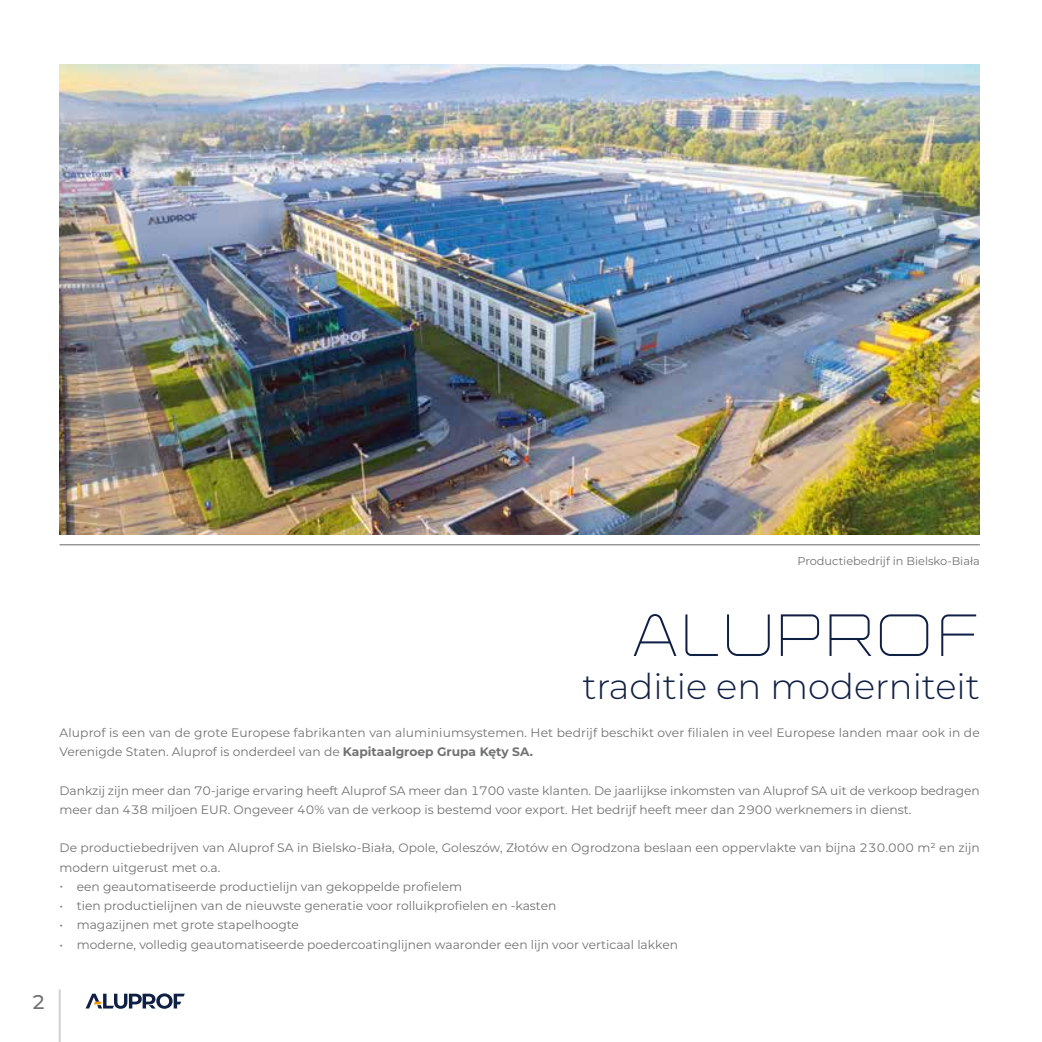
<style>
.page{position:relative;width:1042px;height:1042px;background:#fff}
.page>*{position:absolute;margin:0;border:0;box-sizing:border-box;transform-origin:0 0}
.t1{font:300 56.7px "Ronduit Capitals";color:#101f44}
.t2{font:300 35.35px "Aluprof Sans";color:#101f44}
.t3{font:500 19.78px "Aluprof Sans";color:#707172}
.t4{font:12.25px/19.2px "Aluprof Sans";color:#707172}
.t5{font:11.38px "Aluprof Sans";color:#707172}
.s1{font-weight:700}
</style>
<div class="page">
<hr style="left:59px;top:989px;width:2px;height:53px;background:#d0d1d2">
<svg style="left:86px;top:993px;width:99px;height:16px"></svg>
<img style="left:60px;top:64px;width:920px;height:471px">
<hr style="left:60px;top:544px;width:920px;height:1px;background:#707172">
<p class="t5" style="left:797px;top:553px;width:184px">Productiebedrijf in Bielsko-Biała</p>
<h1 class="t1" style="left:631px;top:601px;width:350px">ALUPROF</h1>
<h2 class="t2" style="left:582px;top:662px;width:399px">traditie en moderniteit</h2>
<p class="t4" style="left:60px;top:722px;width:922px">Aluprof is een van de grote Europese fabrikanten van aluminiumsystemen. Het bedrijf beschikt over filialen in veel Europese landen maar ook in de<br>Verenigde Staten. Aluprof is onderdeel van de <span class="s1">Kapitaalgroep Grupa Kęty SA.</span></p>
<p class="t4" style="left:60px;top:780px;width:921px">Dankzij zijn meer dan 70-jarige ervaring heeft Aluprof SA meer dan 1700 vaste klanten. De jaarlijkse inkomsten van Aluprof SA uit de verkoop bedragen meer dan 438 miljoen EUR. Ongeveer 40% van de verkoop is bestemd voor export. Het bedrijf heeft meer dan 2900 werknemers in dienst.</p>
<p class="t4" style="left:60px;top:838px;width:922px">De productiebedrijven van Aluprof SA in Bielsko-Biała, Opole, Goleszów, Złotów en Ogrodzona beslaan een oppervlakte van bijna 230.000 m² en zijn modern uitgerust met o.a.</p>
<p class="t4" style="left:60px;top:876px;width:404px">• een geautomatiseerde productielijn van gekoppelde profielem</p>
<p class="t4" style="left:60px;top:896px;width:498px">• tien productielijnen van de nieuwste generatie voor rolluikprofielen en -kasten</p>
<p class="t4" style="left:60px;top:915px;width:241px">• magazijnen met grote stapelhoogte</p>
<p class="t4" style="left:60px;top:934px;width:620px">• moderne, volledig geautomatiseerde poedercoatinglijnen waaronder een lijn voor verticaal lakken</p>
<h3 class="t3" style="left:32px;top:988px;width:15px">2</h3>
</div>
